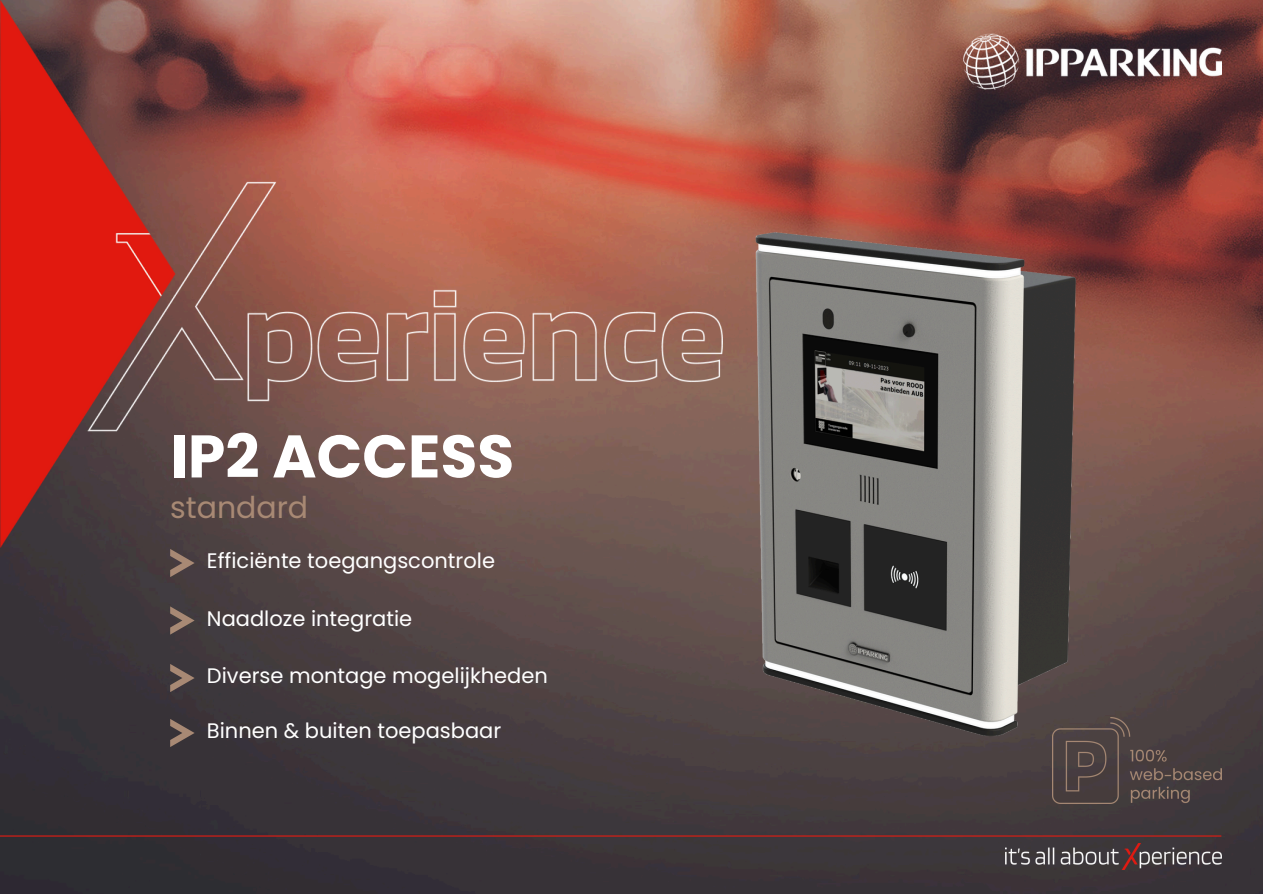
<style>
.page{position:relative;width:1263px;height:894px;background:#fff}
.page>*{position:absolute;margin:0;border:0;box-sizing:border-box;transform-origin:0 0}
.t1{font:700 60px "Poppins";color:#fff}
.t2{font:30px "Poppins";color:#a88974}
.t3{font:21px "Poppins";color:#fff}
</style>
<div class="page">
<img style="left:0;top:0;width:1263px;height:893px">
<img style="left:964px;top:33px;width:257px;height:57px">
<hr style="left:0;top:835px;width:1221px;height:1px;background:#e41b12">
<img style="left:0;top:0;width:722px;height:547px">
<img style="left:1005px;top:843px;width:216px;height:26px">
<svg style="left:170px;top:718px;width:25px;height:28px"></svg>
<svg style="left:170px;top:663px;width:25px;height:28px"></svg>
<svg style="left:170px;top:606px;width:25px;height:28px"></svg>
<svg style="left:170px;top:548px;width:25px;height:29px"></svg>
<img style="left:482px;top:136px;width:781px;height:668px">
<p class="t1" style="left:170px;top:414px;width:346px">IP2 ACCESS</p>
<p class="t2" style="left:170px;top:486px;width:140px">standard</p>
<p class="t3" style="left:207px;top:546px;width:290px">Efficiënte toegangscontrole</p>
<p class="t3" style="left:207px;top:603px;width:207px">Naadloze integratie</p>
<h2 class="t3" style="left:207px;top:661px;width:342px">Diverse montage mogelijkheden</h2>
<p class="t3" style="left:207px;top:715px;width:296px">Binnen &amp; buiten toepasbaar</p>
</div>
